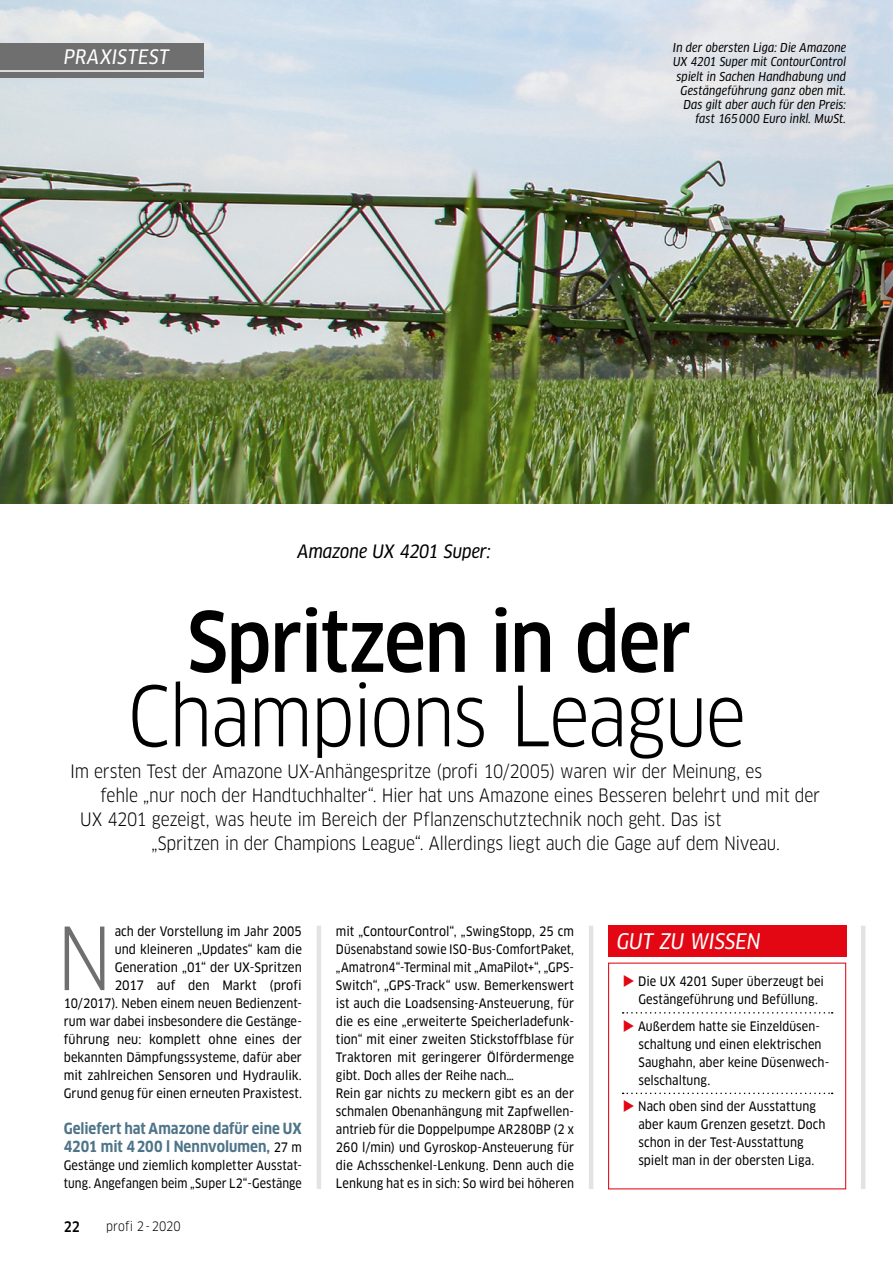
<style>
.page{position:relative;width:893px;height:1263px;background:#fff}
.page>*{position:absolute;margin:0;border:0;box-sizing:border-box;transform-origin:0 0}
.t1{font:condensed 84.75px "Clan OT";color:#706f6f}
.t2{font:condensed 81px "Clan OT";letter-spacing:-.03em;color:#000}
.t3{font:500 condensed 81px "Clan OT";letter-spacing:-.02em;color:#000}
.t4{font:italic 21px "Clan OT Narr News";letter-spacing:-.005em;color:#fff}
.t5{font:italic 19.5px "Clan OT Narr News";letter-spacing:.02em;color:#fff}
.t6{font:condensed 18px "Clan OT";letter-spacing:-.015em;color:#000}
.t7{font:italic 18px "Clan OT Narr News";letter-spacing:-.005em;color:#000}
.t8{font:700 condensed 15px/18px "Clan OT";color:#4e7489;scale:.96 1}
.t9{font:500 condensed 14.25px "Clan OT";color:#000}
.t10{font:12.75px/18px "Clan OT Narrow News";letter-spacing:.005em;color:#000}
.t11{font:12.75px/18px "Clan OT Narrow News";letter-spacing:.005em;color:#000;scale:.96 1}
.t12{font:condensed 12.75px "Clan OT";letter-spacing:.005em;color:#000}
.t13{font:italic 12px/14.2px "Clan OT Narr News";letter-spacing:.01em;color:#000;text-align:right;scale:.95 1}
.s1{font-family:"Clan OT Narrow News";font-weight:400;font-stretch:normal;font-size:12.75px;color:#000}
</style>
<div class="page">
<hr style="left:861px;top:926px;width:4px;height:263px;background:#e3e3e3">
<hr style="left:589px;top:926px;width:4px;height:263px;background:#e3e3e3">
<hr style="left:317px;top:926px;width:4px;height:263px;background:#e3e3e3">
<img style="left:0;top:0;width:893px;height:504px">
<div style="left:0;top:44px;width:203px;height:34px;background:#706f6f"></div>
<hr style="left:0;top:70px;width:203px;height:2px;background:#fff">
<svg style="left:623px;top:1012px;width:210px;height:1px"></svg>
<svg style="left:623px;top:1092px;width:210px;height:2px"></svg>
<div style="left:608px;top:962px;width:238px;height:227px;border:1px solid #e30613"></div>
<div style="left:608px;top:926px;width:238px;height:31px;background:#e30613"></div>
<h3 class="t5" style="left:64px;top:46px;width:107px">PRAXISTEST</h3>
<h3 class="t7" style="left:298px;top:541px;width:195px">Amazone UX 4201 Super:</h3>
<p class="t13" style="left:673px;top:41px;width:184px">In der obersten Liga: Die Amazone<br>UX 4201 Super mit ContourControl spielt in Sachen Handhabung und<br>Gestängeführung ganz oben mit.<br>Das gilt aber auch für den Preis: fast 165000 Euro inkl. MwSt.</p>
<h2 class="t3" style="left:187px;top:595px;width:506px">Spritzen in der</h2>
<h2 class="t2" style="left:128px;top:668px;width:620px">Champions League</h2>
<h3 class="t6" style="left:70px;top:761px;width:693px">Im ersten Test der Amazone UX-Anhängespritze (profi 10/2005) waren wir der Meinung, es</h3>
<h3 class="t6" style="left:101px;top:785px;width:721px">fehle „nur noch der Handtuchhalter“. Hier hat uns Amazone eines Besseren belehrt und mit der</h3>
<h3 class="t6" style="left:80px;top:809px;width:643px">UX 4201 gezeigt, was heute im Bereich der Pflanzenschutztechnik noch geht. Das ist</h3>
<h3 class="t6" style="left:151px;top:833px;width:630px">„Spritzen in der Champions League“. Allerdings liegt auch die Gage auf dem Niveau.</h3>
<p class="t10" style="left:64px;top:922px;width:240px;text-align:right">ach der Vorstellung im Jahr 2005<br>und kleineren „Updates“ kam die Generation „01“ der UX-Spritzen<br>2017 auf den Markt (profi 10/2017). Neben einem neuen Bedienzent&shy;rum war dabei insbesondere die Gestänge&shy;führung neu: komplett ohne eines der bekannten Dämpfungssysteme, dafür aber mit zahlreichen Sensoren und Hydraulik.<br>Grund genug für einen erneuten Praxistest.</p>
<p class="t8" style="left:64px;top:1120px;width:250px">Geliefert hat Amazone dafür eine UX<br>4201 mit 4200 l Nennvolumen, <span class="s1">27 m</span></p>
<p class="t10" style="left:64px;top:1156px;width:240px">Gestänge und ziemlich kompletter Ausstat&shy;tung. Angefangen beim „Super L2“-Gestänge</p>
<h1 class="t1" style="left:56px;top:908px;width:58px">N</h1>
<p class="t9" style="left:64px;top:1218px;width:18px">22</p>
<p class="t12" style="left:106px;top:1219px;width:76px">profi 2-2020</p>
<p class="t10" style="left:336px;top:922px;width:240px">mit „ContourControl“, „SwingStopp, 25 cm Düsenabstand sowie ISO-Bus-ComfortPaket, „Amatron4“-Terminal mit „AmaPilot+“, „GPS-Switch“, „GPS-Track“ usw. Bemerkenswert ist auch die Loadsensing-Ansteuerung, für die es eine „erweiterte Speicherladefunk&shy;tion“ mit einer zweiten Stickstoffblase für Traktoren mit geringerer Ölfördermenge gibt. Doch alles der Reihe nach…<br>Rein gar nichts zu meckern gibt es an der schmalen Obenanhängung mit Zapfwellen&shy;antrieb für die Doppelpumpe AR280BP (2 x 260 l/min) und Gyroskop-Ansteuerung für die Achsschenkel-Lenkung. Denn auch die Lenkung hat es in sich: So wird bei höheren</p>
<h3 class="t4" style="left:617px;top:929px;width:145px">GUT ZU WISSEN</h3>
<p class="t10" style="left:638px;top:973px;width:187px">Die UX 4201 Super überzeugt bei<br>Gestängeführung und Befüllung.</p>
<p class="t11" style="left:638px;top:1017px;width:201px">Außerdem hatte sie Einzeldüsen&shy;schaltung und einen elektrischen<br>Saughahn, aber keine Düsenwech&shy;selschaltung.</p>
<p class="t10" style="left:638px;top:1098px;width:189px">Nach oben sind der Ausstattung aber kaum Grenzen gesetzt. Doch schon in der Test-Ausstattung spielt man in der obersten Liga.</p>
</div>
